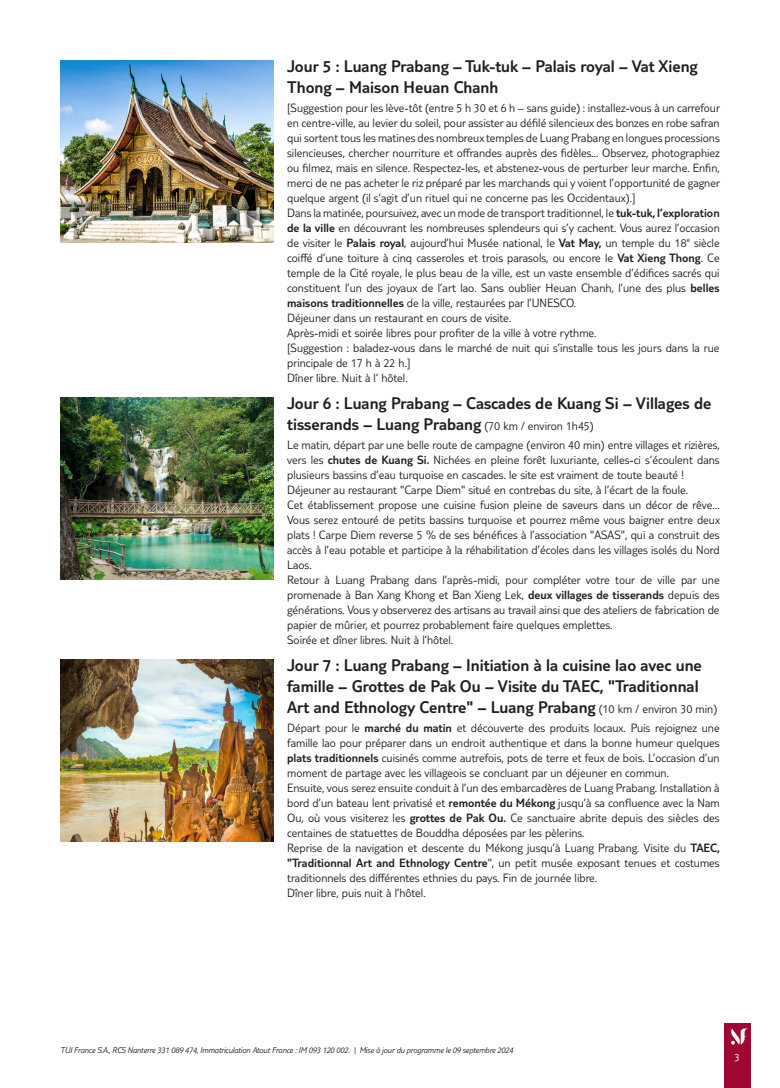
<style>
.page{position:relative;width:780px;height:1088px;background:#fff}
.page>*{position:absolute;margin:0;border:0;box-sizing:border-box;transform-origin:0 0}
.t1{font:300 17.5px/21px "TUI Type";color:#231f20}
.t2{font:300 12.5px/15px "TUI Type";color:#231f20}
.t3{font:300 11.25px "TUI Type";color:#fff}
.t4{font:italic 300 8.75px "TUI Type";letter-spacing:-.02em;color:#231f20}
.s1{font-style:inherit}
.s2{font-size:12.5px}
</style>
<div class="page">
<div style="left:724px;top:1023px;width:26px;height:65px;background:#9e0832"></div>
<svg style="left:731px;top:1028px;width:17px;height:16px"></svg>
<img style="left:60px;top:60px;width:213px;height:182px">
<img style="left:60px;top:397px;width:213px;height:182px">
<img style="left:60px;top:659px;width:213px;height:182px">
<h1 class="t1" style="left:287px;top:55px;width:412px">Jour 5 : Luang Prabang – Tuk-tuk – Palais royal – Vat Xieng<br>Thong – Maison Heuan Chanh</h1>
<p class="t2" style="left:287px;top:100px;width:434px">[Suggestion pour les lève-tôt (entre 5 h 30 et 6 h – sans guide) : installez-vous à un carrefour en centre-ville, au levier du soleil, pour assister au défilé silencieux des bonzes en robe safran qui sortent tous les matines des nombreux temples de Luang Prabang en longues processions silencieuses, chercher nourriture et offrandes auprès des fidèles... Observez, photographiez ou filmez, mais en silence. Respectez-les, et abstenez-vous de perturber leur marche. Enfin, merci de ne pas acheter le riz préparé par les marchands qui y voient l’opportunité de gagner quelque argent (il s’agit d’un rituel qui ne concerne pas les Occidentaux).]<br>Dans la matinée, poursuivez, avec un mode de transport traditionnel, le <span class="s1">tuk-tuk, l’exploration de la ville</span> en découvrant les nombreuses splendeurs qui s’y cachent. Vous aurez l’occasion de visiter le <span class="s1">Palais royal</span>, aujourd’hui Musée national, le <span class="s1">Vat May,</span> un temple du 18<sup>e</sup> siècle coiffé d’une toiture à cinq casseroles et trois parasols, ou encore le <span class="s1">Vat Xieng Thong</span>. Ce temple de la Cité royale, le plus beau de la ville, est un vaste ensemble d’édifices sacrés qui constituent l’un des joyaux de l’art lao. Sans oublier Heuan Chanh, l’une des plus <span class="s1">belles maisons traditionnelles</span> de la ville, restaurées par l’UNESCO.<br>Déjeuner dans un restaurant en cours de visite.<br>Après-midi et soirée libres pour profiter de la ville à votre rythme.<br>[Suggestion : baladez-vous dans le marché de nuit qui s’installe tous les jours dans la rue principale de 17 h à 22 h.]<br>Dîner libre. Nuit à l’ hôtel.</p>
<h1 class="t1" style="left:287px;top:392px;width:425px">Jour 6 : Luang Prabang – Cascades de Kuang Si – Villages de tisserands – Luang Prabang <span class="s2">(70 km / environ 1h45)</span></h1>
<p class="t2" style="left:287px;top:437px;width:434px">Le matin, départ par une belle route de campagne (environ 40 min) entre villages et rizières, vers les <span class="s1">chutes de Kuang Si.</span> Nichées en pleine forêt luxuriante, celles-ci s’écoulent dans plusieurs bassins d’eau turquoise en cascades. le site est vraiment de toute beauté !<br>Déjeuner au restaurant "Carpe Diem" situé en contrebas du site, à l’écart de la foule.<br>Cet établissement propose une cuisine fusion pleine de saveurs dans un décor de rêve… Vous serez entouré de petits bassins turquoise et pourrez même vous baigner entre deux plats ! Carpe Diem reverse 5 % de ses bénéfices à l’association "ASAS", qui a construit des accès à l’eau potable et participe à la réhabilitation d’écoles dans les villages isolés du Nord Laos.<br>Retour à Luang Prabang dans l’après-midi, pour compléter votre tour de ville par une promenade à Ban Xang Khong et Ban Xieng Lek, <span class="s1">deux villages de tisserands</span> depuis des générations. Vous y observerez des artisans au travail ainsi que des ateliers de fabrication de papier de mûrier, et pourrez probablement faire quelques emplettes.<br>Soirée et dîner libres. Nuit à l’hôtel.</p>
<h1 class="t1" style="left:287px;top:654px;width:431px">Jour 7 : Luang Prabang – Initiation à la cuisine lao avec une famille – Grottes de Pak Ou – Visite du TAEC, "Traditionnal<br>Art and Ethnology Centre" – Luang Prabang <span class="s2">(10 km / environ 30 min)</span></h1>
<p class="t2" style="left:287px;top:720px;width:434px">Départ pour le <span class="s1">marché du matin</span> et découverte des produits locaux. Puis rejoignez une famille lao pour préparer dans un endroit authentique et dans la bonne humeur quelques <span class="s1">plats traditionnels</span> cuisinés comme autrefois, pots de terre et feux de bois. L’occasion d’un moment de partage avec les villageois se concluant par un déjeuner en commun.<br>Ensuite, vous serez ensuite conduit à l’un des embarcadères de Luang Prabang. Installation à bord d’un bateau lent privatisé et <span class="s1">remontée du Mékong</span> jusqu’à sa confluence avec la Nam Ou, où vous visiterez les <span class="s1">grottes de Pak Ou.</span> Ce sanctuaire abrite depuis des siècles des centaines de statuettes de Bouddha déposées par les pèlerins.<br>Reprise de la navigation et descente du Mékong jusqu’à Luang Prabang. Visite du <span class="s1">TAEC, "Traditionnal Art and Ethnology Centre</span>", un petit musée exposant tenues et costumes traditionnels des différentes ethnies du pays. Fin de journée libre.<br>Dîner libre, puis nuit à l’hôtel.</p>
<p class="t4" style="left:60px;top:1045px;width:454px">TUI France S.A., RCS Nanterre 331 089 474, Immatriculation Atout France : IM 093 120 002. | Mise à jour du programme le 09 septembre 2024</p>
<p class="t3" style="left:734px;top:1050px;width:7px">3</p>
</div>
